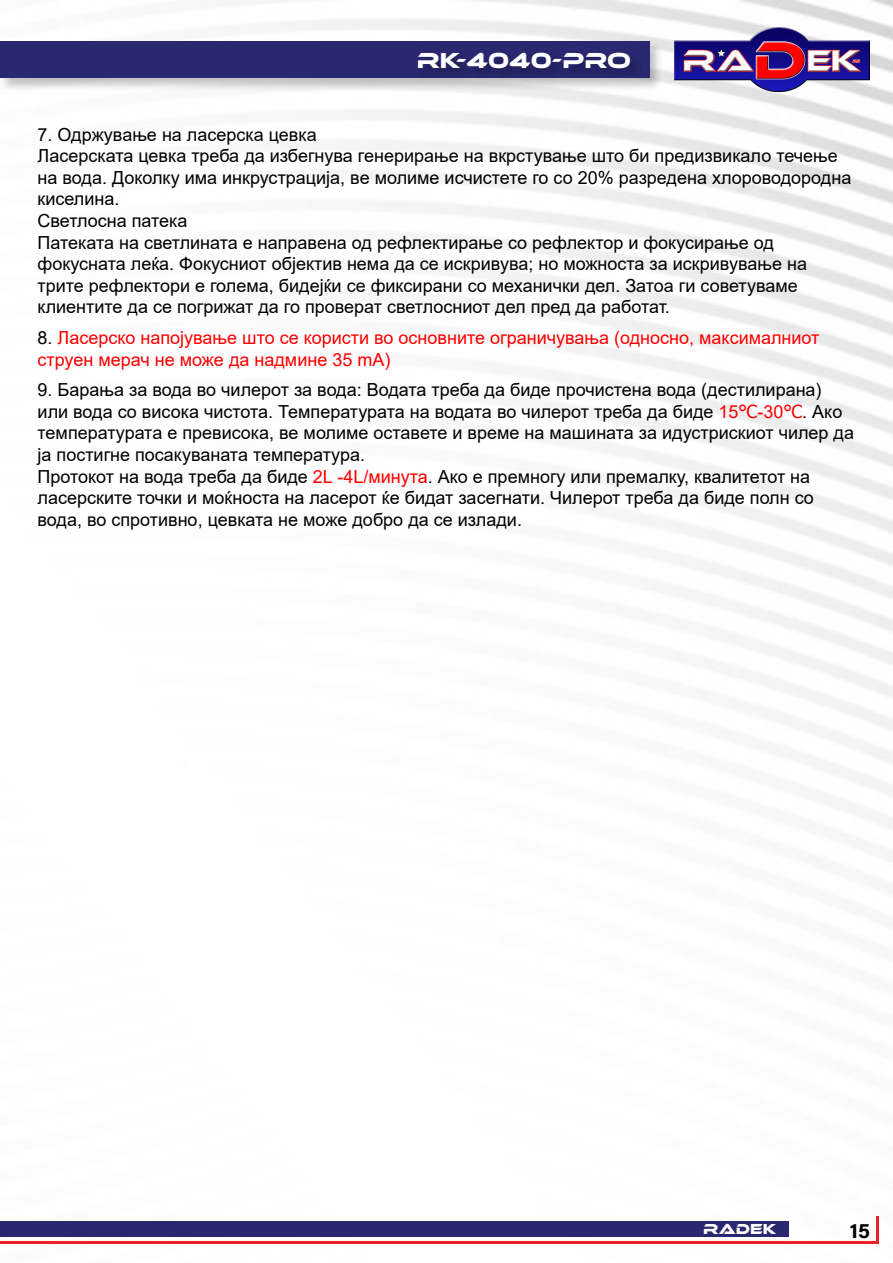
<style>
.page{position:relative;width:893px;height:1263px;background:#fff}
.page>*{position:absolute;margin:0;border:0;box-sizing:border-box;transform-origin:0 0}
.t1{font:22.5px "Ethnocentric Rg";color:#fff}
.t2{font:21px "Acumin Variable Concept";color:#000}
.t3{font:18px/21.6px "Arial";color:#000}
.t4{font:18px/21.6px "Arial";color:#f00}
.t5{font:15px "Ethnocentric Rg";color:#fff}
.s1{color:#000}
.s2{color:#f00}
.s3{font-family:"Tahoma";color:#f00}
</style>
<div class="page">
<img style="left:0;top:0;width:893px;height:1244px">
<div style="left:0;top:39px;width:663px;height:53px;background:#000;opacity:.25"></div>
<div style="left:0;top:41px;width:649px;height:37px;background:#292870"></div>
<img style="left:674px;top:28px;width:195px;height:63px">
<div style="left:416px;top:51px;width:228px;height:31px;background:#000;opacity:.25"></div>
<div style="left:0;top:1221px;width:789px;height:15px;background:#292870"></div>
<hr style="left:0;top:1241px;width:878px;height:2px;background:#ed2124">
<hr style="left:877px;top:1216px;width:2px;height:27px;background:#ed2124">
<p class="t1" style="left:417px;top:47px;width:216px">RK-4040-PRO</p>
<p class="t3" style="left:38px;top:123px;width:815px">7. Одржување на ласерска цевка<br>Ласерската цевка треба да избегнува генерирање на вкрстување што би предизвикало течење на вода. Доколку има инкрустрација, ве молиме исчистете го со 20% разредена хлороводородна киселина.<br>Светлосна патека<br>Патеката на светлината е направена од рефлектирање со рефлектор и фокусирање од фокусната леќа. Фокусниот објектив нема да се искривува; но можноста за искривување на трите рефлектори е голема, бидејќи се фиксирани со механички дел. Затоа ги советуваме клиентите да се погрижат да го проверат светлосниот дел пред да работат.</p>
<p class="t4" style="left:38px;top:327px;width:783px"><span class="s1">8.</span> Ласерско напојување што се користи во основните ограничувања (односно, максималниот струен мерач не може да надмине 35 mA)</p>
<p class="t3" style="left:38px;top:379px;width:818px">9. Барања за вода во чилерот за вода: Водата треба да биде прочистена вода (дестилирана) или вода со висока чистота. Температурата на водата во чилерот треба да биде <span class="s2">15</span><span class="s3">℃</span><span class="s2">-30</span><span class="s3">℃</span>. Ако температурата е превисока, ве молиме оставете и време на машината за идустрискиот чилер да ја постигне посакуваната температура.<br>Протокот на вода треба да биде <span class="s2">2L -4L/минута</span>. Ако е премногу или премалку, квалитетот на ласерските точки и моќноста на ласерот ќе бидат засегнати. Чилерот треба да биде полн со вода, во спротивно, цевката не може добро да се излади.</p>
<p class="t5" style="left:703px;top:1219px;width:75px">RADEK</p>
<p class="t2" style="left:850px;top:1216px;width:22px">15</p>
</div>
